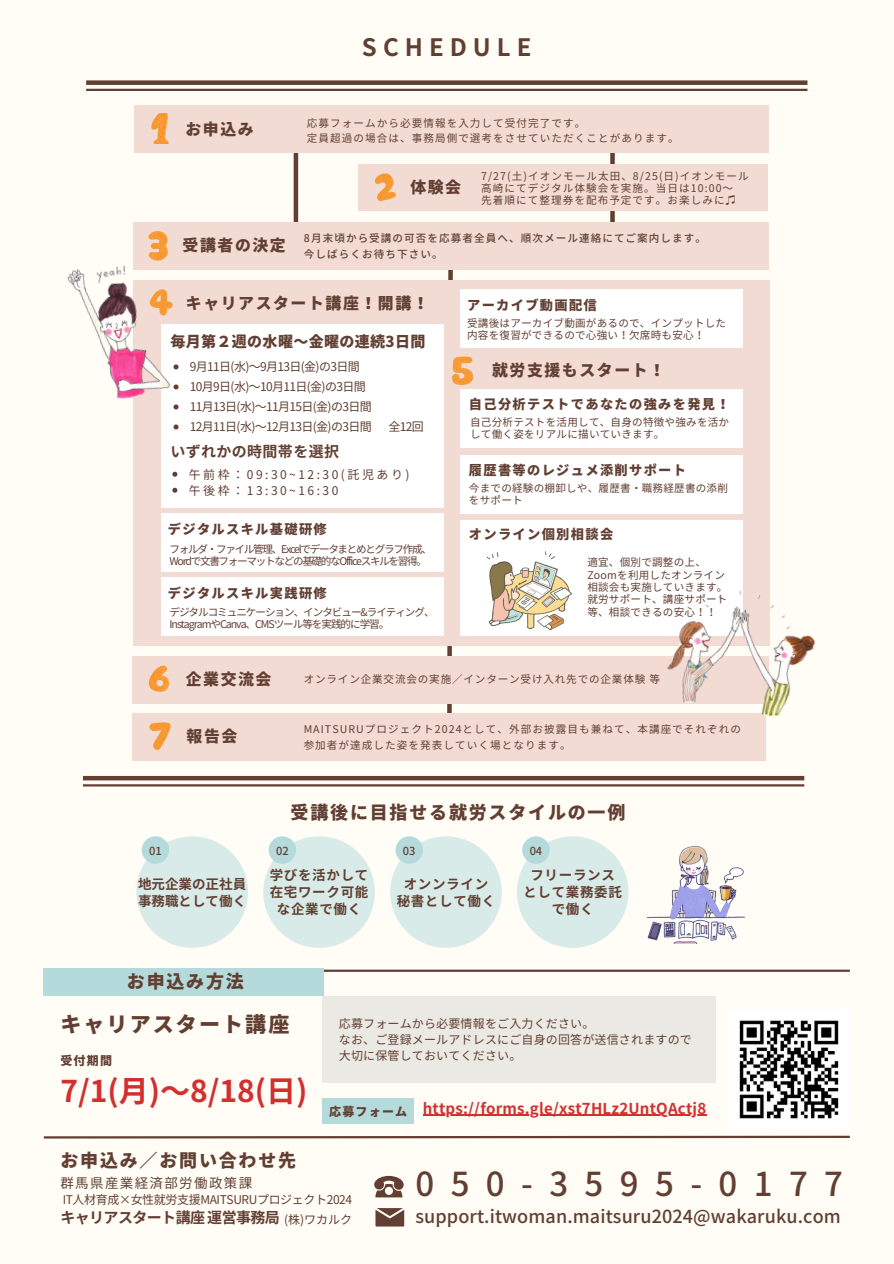
<style>
.page{position:relative;width:894px;height:1264px;background:#fff}
.page>*{position:absolute;margin:0;border:0;box-sizing:border-box;transform-origin:0 0}
.t1{font:500 33px "Noto Sans JP";letter-spacing:.495em;color:#623f32}
.t2{font:700 30px "Noto Sans JP";color:#d32f2f}
.t3{font:700 24px "Noto Sans JP";letter-spacing:.25em;color:#623f32}
.t4{font:900 21px "Noto Sans JP";letter-spacing:.1em;color:#623f32}
.t5{font:500 18px "Noto Sans JP";letter-spacing:.005em;color:#623f32}
.t6{font:900 18px "Noto Sans JP";letter-spacing:.1em;color:#623f32}
.t7{font:900 15.9px "Noto Sans JP";letter-spacing:.1em;color:#623f32}
.t8{font:700 15px "Noto Sans JP";letter-spacing:.015em;color:#d32f2f}
.t9{font:900 15px "Noto Sans JP";letter-spacing:.025em;color:#623f32}
.t10{font:700 15px "Noto Sans JP";letter-spacing:-.04em;color:#623f32}
.t11{font:700 15px "Noto Sans JP";letter-spacing:.025em;color:#623f32}
.t12{font:700 13.5px/16.8px "Noto Sans JP";letter-spacing:.05em;color:#623f32;text-align:center}
.t13{font:700 13.5px/16.8px "Noto Sans JP";color:#623f32}
.t14{font:13.5px "Noto Sans JP";letter-spacing:.1em;color:#623f32}
.t15{font:900 13.2px "Noto Sans JP";letter-spacing:.1em;color:#623f32}
.t16{font:12px "Noto Sans JP";letter-spacing:-.055em;color:#623f32}
.t17{font:12px/16px "Noto Sans JP";letter-spacing:.005em;color:#623f32}
.t18{font:12px "Noto Sans JP";letter-spacing:.21em;color:#623f32}
.t19{font:12px "Noto Sans JP";letter-spacing:-.035em;color:#623f32}
.t20{font:900 12px "Noto Sans JP";letter-spacing:.1em;color:#623f32}
.t21{font:500 11.1px "Noto Sans JP";color:#623f32}
.t22{font:10.65px/12.3px "Noto Sans JP";letter-spacing:.1em;color:#623f32}
.t23{font:10.65px/12.3px "Noto Sans JP";letter-spacing:.02em;color:#623f32}
.t24{font:10.65px/12.3px "Noto Sans JP";letter-spacing:-.12em;color:#623f32}
.t25{font:10.65px/12.3px "Noto Sans JP";letter-spacing:-.1em;color:#623f32}
.t26{font:500 10.65px "Noto Sans JP";letter-spacing:.1em;color:#623f32}
.t27{font:10.65px "Noto Sans JP";letter-spacing:.08em;color:#623f32}
</style>
<div class="page">
<div style="left:0;top:0;width:893px;height:1263px;background:#fffdf6"></div>
<svg style="left:43px;top:1135px;width:807px;height:4px"></svg>
<hr style="left:128px;top:969px;width:721px;height:2px;background:#623f32">
<div style="left:44px;top:968px;width:280px;height:28px;background:#b4dadb"></div>
<hr style="left:86px;top:89px;width:721px;height:2px;background:#623f32">
<div style="left:86px;top:80px;width:721px;height:5px;background:#623f32"></div>
<svg style="left:374px;top:1175px;width:29px;height:22px"></svg>
<svg style="left:375px;top:1208px;width:29px;height:17px"></svg>
<img style="left:739px;top:1020px;width:100px;height:99px">
<div style="left:322px;top:1098px;width:92px;height:25px;background:#b4dadb"></div>
<hr style="left:422px;top:1114px;width:284px;height:1px;background:#d32f2f">
<div style="left:322px;top:996px;width:393px;height:86px;background:#ebe9e3"></div>
<svg style="left:444px;top:269px;width:11px;height:445px"></svg>
<div style="left:133px;top:280px;width:636px;height:366px;background:#f2dbd3"></div>
<svg style="left:610px;top:153px;width:4px;height:69px"></svg>
<div style="left:358px;top:164px;width:410px;height:47px;background:#f2dbd3"></div>
<img style="left:374px;top:173px;width:22px;height:29px">
<div style="left:293px;top:115px;width:5px;height:145px;background:#623f32"></div>
<div style="left:133px;top:222px;width:635px;height:47px;background:#f2dbd3"></div>
<img style="left:148px;top:230px;width:20px;height:23px">
<div style="left:134px;top:106px;width:634px;height:47px;background:#f2dbd3"></div>
<img style="left:151px;top:114px;width:18px;height:29px">
<img style="left:628px;top:845px;width:117px;height:98px">
<hr style="left:83px;top:784px;width:721px;height:2px;background:#623f32">
<hr style="left:83px;top:776px;width:721px;height:4px;background:#623f32">
<div style="left:136px;top:836px;width:112px;height:111px;background:#d9ebe8;border-radius:50%"></div>
<div style="left:263px;top:836px;width:112px;height:111px;background:#d9ebe8;border-radius:50%"></div>
<div style="left:390px;top:836px;width:111px;height:111px;background:#d9ebe8;border-radius:50%"></div>
<div style="left:142px;top:836px;width:27px;height:27px;background:#b4dadb;border-radius:50%"></div>
<div style="left:268px;top:836px;width:28px;height:27px;background:#b4dadb;border-radius:50%"></div>
<div style="left:395px;top:836px;width:28px;height:27px;background:#b4dadb;border-radius:50%"></div>
<div style="left:516px;top:836px;width:112px;height:111px;background:#d9ebe8;border-radius:50%"></div>
<div style="left:522px;top:836px;width:27px;height:27px;background:#b4dadb;border-radius:50%"></div>
<img style="left:451px;top:356px;width:22px;height:29px">
<div style="left:133px;top:714px;width:632px;height:47px;background:#f2dbd3"></div>
<img style="left:149px;top:722px;width:22px;height:29px">
<div style="left:161px;top:324px;width:282px;height:184px;background:#fff"></div>
<img style="left:67px;top:253px;width:106px;height:146px">
<div style="left:161px;top:513px;width:282px;height:58px;background:#fff"></div>
<div style="left:161px;top:577px;width:282px;height:59px;background:#fff"></div>
<div style="left:460px;top:289px;width:282px;height:59px;background:#fff"></div>
<div style="left:460px;top:390px;width:282px;height:58px;background:#fff"></div>
<div style="left:460px;top:455px;width:282px;height:58px;background:#fff"></div>
<div style="left:460px;top:520px;width:282px;height:116px;background:#fff"></div>
<img style="left:486px;top:551px;width:86px;height:80px">
<div style="left:132px;top:656px;width:636px;height:47px;background:#f2dbd3"></div>
<img style="left:148px;top:665px;width:22px;height:27px">
<img style="left:652px;top:578px;width:163px;height:149px">
<svg style="left:173px;top:364px;width:5px;height:5px"></svg>
<svg style="left:173px;top:384px;width:5px;height:5px"></svg>
<svg style="left:173px;top:404px;width:5px;height:5px"></svg>
<svg style="left:173px;top:424px;width:5px;height:5px"></svg>
<svg style="left:172px;top:471px;width:5px;height:5px"></svg>
<svg style="left:172px;top:487px;width:5px;height:5px"></svg>
<h6 class="t3" style="left:362px;top:28px;width:171px">SCHEDULE</h6>
<p class="t7" style="left:185px;top:117px;width:70px">お申込み</p>
<h5 class="t22" style="left:307px;top:116px;width:280px">応募フォームから必要情報を入力して受付完了です。</h5>
<p class="t22" style="left:307px;top:132px;width:373px">定員超過の場合は、事務局側で選考をさせていただくことがあります。</p>
<p class="t7" style="left:182px;top:233px;width:105px">受講者の決定</p>
<p class="t7" style="left:410px;top:175px;width:52px">体験会</p>
<p class="t22" style="left:481px;top:169px;width:269px">7/27(土)イオンモール太田、8/25(日 )イオンモール高崎にてデジタル体験会を実施。当日は10:00〜</p>
<p class="t22" style="left:481px;top:194px;width:257px">先着順にて整理券を配布予定です。お楽しみに♫</p>
<p class="t26" style="left:304px;top:230px;width:403px">8月末頃から受講の可否を応募者全員へ、順次メール連絡にてご案内します。</p>
<p class="t26" style="left:304px;top:246px;width:140px">今しばらくお待ち下さい。</p>
<p class="t7" style="left:186px;top:290px;width:244px">キャリアスタート講座！開講！</p>
<h1 class="t9" style="left:170px;top:329px;width:256px">毎月第２週の水曜〜金曜の連続3日間</h1>
<h5 class="t16" style="left:190px;top:357px;width:171px">9月 11日 (水)〜9月 13日 (金)の3日間</h5>
<p class="t16" style="left:190px;top:377px;width:177px">10月 9日 (水)〜10月 11日 (金)の3日間</p>
<h4 class="t16" style="left:190px;top:397px;width:183px">11月 13日 (水)〜11月 15日 (金)の3日間</h4>
<p class="t16" style="left:190px;top:417px;width:183px">12月 11日 (水)〜12月 13日 (金)の3日間</p>
<p class="t17" style="left:388px;top:418px;width:37px">全12回</p>
<p class="t18" style="left:189px;top:465px;width:222px">午前枠：09:30~12:30(託児あり)</p>
<h5 class="t18" style="left:189px;top:481px;width:151px">午後枠：13:30~16:30</h5>
<p class="t11" style="left:170px;top:439px;width:170px">いずれかの時間帯を選択</p>
<h5 class="t15" style="left:168px;top:519px;width:160px">デジタルスキル基礎研修</h5>
<p class="t24" style="left:169px;top:542px;width:264px">フォルダ・ファイル管理、Excelでデータまとめとグラフ作成、<br>Wordで文書フォーマットなどの基礎的なOfficeスキルを習得。</p>
<p class="t15" style="left:168px;top:582px;width:160px">デジタルスキル実践研修</p>
<p class="t25" style="left:169px;top:605px;width:266px">デジタルコミュニケーション、インタビュー&amp;ライティング、<br>InstagramやCanva、CMSツール等を実践的に学習。</p>
<p class="t15" style="left:467px;top:294px;width:131px">アーカイブ動画配信</p>
<h4 class="t23" style="left:467px;top:316px;width:260px">受講後はアーカイブ動画があるので、インプットした内容を復習ができるので心強い！欠席時も安心！</h4>
<p class="t7" style="left:492px;top:357px;width:174px">就労支援もスタート！</p>
<h6 class="t15" style="left:469px;top:394px;width:262px">自己分析テストであなたの強みを発見！</h6>
<p class="t23" style="left:470px;top:415px;width:260px">自己分析テストを活用して、自身の特徴や強みを活かして働く姿をリアルに描いていきます。</p>
<p class="t15" style="left:469px;top:460px;width:218px">履歴書等のレジュメ添削サポート</p>
<h3 class="t23" style="left:469px;top:481px;width:260px">今までの経験の棚卸しや、履歴書・職務経歴書の添削をサポート</h3>
<p class="t15" style="left:469px;top:523px;width:146px">オンライン個別相談会</p>
<h6 class="t23" style="left:587px;top:556px;width:142px">適宜、個別で調整の上、<br>Zoomを利用したオンライン相談会も実施していきます。</h6>
<h4 class="t23" style="left:587px;top:593px;width:142px">就労サポート、講座サポート等、相談できるの安心！！</h4>
<p class="t7" style="left:186px;top:666px;width:87px">企業交流会</p>
<p class="t27" style="left:303px;top:671px;width:358px">オンライン企業交流会の実施／インターン受け入れ先での企業体験等</p>
<h5 class="t7" style="left:186px;top:723px;width:52px">報告会</h5>
<p class="t22" style="left:303px;top:722px;width:439px">MAITSURUプロジェクト2024として、外部お披露目も兼ねて、本講座でそれぞれの</p>
<p class="t22" style="left:303px;top:738px;width:268px">参加者が達成した姿を発表していく場となります。</p>
<h6 class="t6" style="left:290px;top:797px;width:336px">受講後に目指せる就労スタイルの一例</h6>
<p class="t21" style="left:149px;top:841px;width:14px">01</p>
<p class="t21" style="left:276px;top:841px;width:14px">02</p>
<p class="t21" style="left:403px;top:841px;width:14px">03</p>
<p class="t13" style="left:138px;top:874px;width:110px">地元企業の正社員事務職として働く</p>
<p class="t12" style="left:270px;top:866px;width:100px">学びを活かして在宅ワーク可能な企業で働く</p>
<h5 class="t12" style="left:396px;top:874px;width:100px">オンンライン秘書として働く</h5>
<h5 class="t6" style="left:127px;top:967px;width:118px">お申込み方法</h5>
<p class="t21" style="left:529px;top:841px;width:14px">04</p>
<h5 class="t12" style="left:523px;top:866px;width:100px">フリーランスとして業務委託で働く</h5>
<p class="t4" style="left:60px;top:1007px;width:230px">キャリアスタート講座</p>
<h6 class="t20" style="left:60px;top:1050px;width:53px">受付期間</h6>
<p class="t2" style="left:60px;top:1067px;width:248px">7/1(月 )〜8/18(日 )</p>
<h6 class="t17" style="left:339px;top:1015px;width:257px">応募フォームから必要情報をご入力ください。</h6>
<p class="t17" style="left:339px;top:1031px;width:354px">なお、ご登録メールアドレスにご自身の回答が送信されますので大切に保管しておいてください。</p>
<p class="t20" style="left:329px;top:1102px;width:80px">応募フォーム</p>
<h5 class="t8" style="left:422px;top:1096px;width:285px">https://forms.gle/xst7HLz2UntQActj8</h5>
<p class="t6" style="left:60px;top:1146px;width:237px">お申込み／お問い合わせ先</p>
<h6 class="t14" style="left:60px;top:1172px;width:193px">群馬県産業経済部労働政策課</h6>
<p class="t19" style="left:63px;top:1190px;width:291px">IT人材育成×女性就労支援MAITSURUプロジェクト2024</p>
<p class="t10" style="left:60px;top:1205px;width:221px">キャリアスタート講座運営事務局</p>
<p class="t17" style="left:284px;top:1210px;width:70px">(株)ワカルク</p>
<h6 class="t1" style="left:415px;top:1157px;width:429px">050-3595-0177</h6>
<p class="t5" style="left:415px;top:1201px;width:426px">support.itwoman.maitsuru2024@wakaruku.com</p>
</div>
